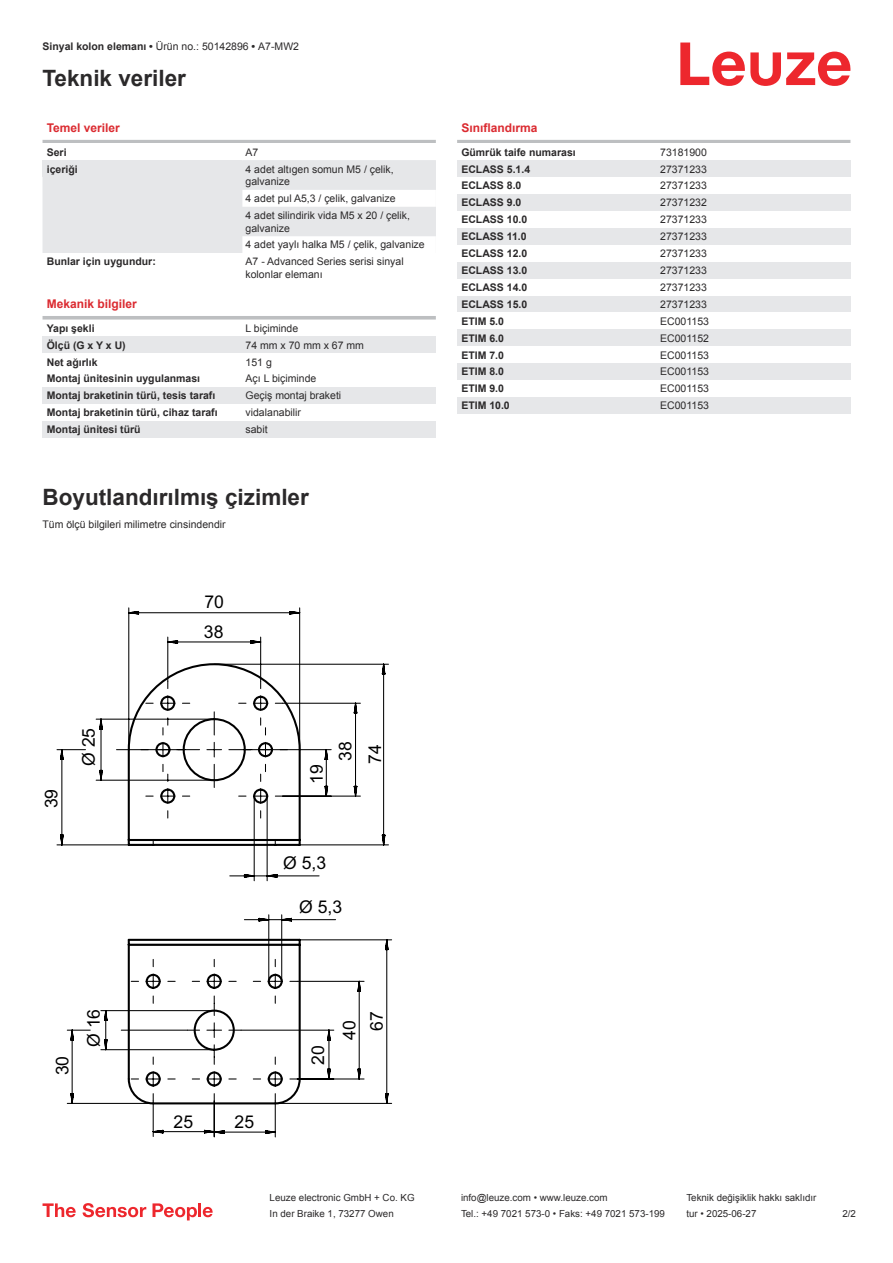
<style>
.page{position:relative;width:893px;height:1263px;background:#fff}
.page>*{position:absolute;margin:0;border:0;box-sizing:border-box;transform-origin:0 0}
.t1{font:700 22.5px "Arial";color:#2b292a}
.t2{font:17.55px/29.8px "Arial";color:#000}
.t3{font:700 12px "Arial";color:#db2a30}
.t4{font:10.5px/12.6px "Arial";color:#2b292a}
.t5{font:700 10.5px "Arial";color:#2b292a}
.t6{font:9.75px "Arial";color:#2b292a}
.s1{font-weight:700}
</style>
<div class="page">
<svg style="left:680px;top:43px;width:170px;height:43px"></svg>
<div style="left:43px;top:177px;width:199px;height:76px;background:#e6e7e9"></div>
<hr style="left:43px;top:140px;width:393px;height:3px;background:#bdbfc1">
<div style="left:43px;top:160px;width:199px;height:17px;background:#e6e7e9"></div>
<svg style="left:242px;top:160px;width:194px;height:77px"></svg>
<svg style="left:43px;top:316px;width:393px;height:4px;background:#c4c6c7"></svg>
<div style="left:43px;top:336px;width:199px;height:17px;background:#e6e7e9"></div>
<div style="left:242px;top:336px;width:194px;height:17px;background:#e6e7e9"></div>
<div style="left:43px;top:387px;width:199px;height:17px;background:#e6e7e9"></div>
<div style="left:242px;top:387px;width:194px;height:17px;background:#e6e7e9"></div>
<div style="left:43px;top:421px;width:199px;height:17px;background:#e6e7e9"></div>
<div style="left:242px;top:421px;width:194px;height:17px;background:#e6e7e9"></div>
<hr style="left:457px;top:140px;width:393px;height:3px;background:#bdbfc1">
<div style="left:457px;top:160px;width:200px;height:17px;background:#e6e7e9"></div>
<div style="left:657px;top:160px;width:193px;height:17px;background:#e6e7e9"></div>
<div style="left:457px;top:194px;width:200px;height:17px;background:#e6e7e9"></div>
<div style="left:657px;top:194px;width:193px;height:17px;background:#e6e7e9"></div>
<div style="left:457px;top:228px;width:200px;height:17px;background:#e6e7e9"></div>
<div style="left:657px;top:228px;width:193px;height:17px;background:#e6e7e9"></div>
<div style="left:457px;top:262px;width:200px;height:17px;background:#e6e7e9"></div>
<div style="left:657px;top:262px;width:193px;height:17px;background:#e6e7e9"></div>
<div style="left:457px;top:296px;width:200px;height:16px;background:#e6e7e9"></div>
<div style="left:657px;top:296px;width:193px;height:16px;background:#e6e7e9"></div>
<div style="left:457px;top:329px;width:200px;height:17px;background:#e6e7e9"></div>
<div style="left:657px;top:329px;width:193px;height:17px;background:#e6e7e9"></div>
<div style="left:457px;top:363px;width:200px;height:17px;background:#e6e7e9"></div>
<div style="left:657px;top:363px;width:193px;height:17px;background:#e6e7e9"></div>
<div style="left:457px;top:397px;width:200px;height:17px;background:#e6e7e9"></div>
<div style="left:657px;top:397px;width:193px;height:17px;background:#e6e7e9"></div>
<svg style="left:43px;top:1203px;width:33px;height:14px"></svg>
<svg style="left:83px;top:1203px;width:63px;height:14px"></svg>
<svg style="left:153px;top:1203px;width:44px;height:17px"></svg>
<hr style="left:198px;top:1203px;width:3px;height:14px;background:#ed272d">
<svg style="left:203px;top:1207px;width:10px;height:10px"></svg>
<svg style="left:56px;top:663px;width:333px;height:441px"></svg>
<svg style="left:95px;top:607px;width:242px;height:495px"></svg>
<svg style="left:100px;top:939px;width:292px;height:198px"></svg>
<p class="t4" style="left:43px;top:40px;width:258px"><span class="s1">Sinyal kolon elemanı •</span> Ürün no.: 50142896 <span class="s1">•</span> A7-MW2</p>
<h1 class="t1" style="left:43px;top:65px;width:145px">Teknik veriler</h1>
<p class="t3" style="left:47px;top:121px;width:75px">Temel veriler</p>
<p class="t5" style="left:47px;top:146px;width:21px">Seri</p>
<p class="t4" style="left:246px;top:146px;width:14px">A7</p>
<p class="t5" style="left:47px;top:161px;width:32px">içeriği</p>
<p class="t4" style="left:246px;top:162px;width:150px">4 adet altıgen somun M5 / çelik, galvanize</p>
<p class="t4" style="left:246px;top:190px;width:166px;line-height:17px">4 adet pul A5,3 / çelik, galvanize<br>4 adet silindirik vida M5 x 20 / çelik,</p>
<p class="t4" style="left:246px;top:219px;width:181px;line-height:17px">galvanize<br>4 adet yaylı halka M5 / çelik, galvanize</p>
<p class="t5" style="left:47px;top:254px;width:111px">Bunlar için uygundur:</p>
<p class="t4" style="left:246px;top:255px;width:160px">A7 - Advanced Series serisi sinyal kolonlar elemanı</p>
<p class="t3" style="left:47px;top:296px;width:92px">Mekanik bilgiler</p>
<p class="t5" style="left:47px;top:321px;width:49px">Yapı şekli</p>
<p class="t4" style="left:246px;top:322px;width:54px">L biçiminde</p>
<p class="t5" style="left:47px;top:338px;width:80px">Ölçü (G x Y x U)</p>
<p class="t4" style="left:246px;top:339px;width:120px">74 mm x 70 mm x 67 mm</p>
<p class="t5" style="left:47px;top:354px;width:52px">Net ağırlık</p>
<p class="t4" style="left:246px;top:355px;width:28px">151 g</p>
<p class="t5" style="left:47px;top:371px;width:155px">Montaj ünitesinin uygulanması</p>
<p class="t4" style="left:246px;top:372px;width:72px">Açı L biçiminde</p>
<p class="t5" style="left:47px;top:388px;width:170px">Montaj braketinin türü, tesis tarafı</p>
<p class="t4" style="left:246px;top:389px;width:97px">Geçiş montaj braketi</p>
<p class="t5" style="left:47px;top:405px;width:172px">Montaj braketinin türü, cihaz tarafı</p>
<p class="t4" style="left:246px;top:406px;width:57px">vidalanabilir</p>
<p class="t5" style="left:47px;top:422px;width:95px">Montaj ünitesi türü</p>
<p class="t4" style="left:246px;top:423px;width:24px">sabit</p>
<h1 class="t1" style="left:43px;top:481px;width:268px">Boyutlandırılmış çizimler</h1>
<p class="t4" style="left:43px;top:518px;width:185px">Tüm ölçü bilgileri milimetre cinsindendir</p>
<h2 class="t2" style="left:37px;top:808px;width:21px;rotate:-90deg">39</h2>
<h2 class="t2" style="left:75px;top:766px;width:40px;rotate:-90deg">Ø 25</h2>
<h2 class="t2" style="left:204px;top:588px;width:21px">70<br>38</h2>
<h2 class="t2" style="left:303px;top:783px;width:21px;rotate:-90deg">19</h2>
<h2 class="t2" style="left:331px;top:764px;width:24px;rotate:-90deg">38<br>74</h2>
<h2 class="t2" style="left:283px;top:849px;width:45px">Ø 5,3</h2>
<h2 class="t2" style="left:299px;top:893px;width:45px">Ø 5,3</h2>
<p class="t3" style="left:461px;top:120px;width:78px">Sınıflandırma</p>
<p class="t5" style="left:461px;top:145px;width:116px">Gümrük taife numarası</p>
<p class="t4" style="left:660px;top:146px;width:48px">73181900</p>
<p class="t5" style="left:461px;top:163px;width:70px">ECLASS 5.1.4</p>
<p class="t4" style="left:660px;top:163px;width:48px">27371233</p>
<p class="t5" style="left:461px;top:180px;width:62px">ECLASS 8.0</p>
<p class="t4" style="left:660px;top:180px;width:48px">27371233</p>
<p class="t5" style="left:461px;top:197px;width:62px">ECLASS 9.0</p>
<p class="t4" style="left:660px;top:196px;width:48px">27371232</p>
<p class="t5" style="left:461px;top:213px;width:67px">ECLASS 10.0</p>
<p class="t4" style="left:660px;top:213px;width:48px">27371233</p>
<p class="t5" style="left:461px;top:230px;width:67px">ECLASS 11.0</p>
<p class="t4" style="left:660px;top:230px;width:48px">27371233</p>
<p class="t5" style="left:461px;top:247px;width:67px">ECLASS 12.0</p>
<p class="t4" style="left:660px;top:247px;width:48px">27371233</p>
<p class="t5" style="left:461px;top:264px;width:67px">ECLASS 13.0</p>
<p class="t4" style="left:660px;top:264px;width:48px">27371233</p>
<p class="t5" style="left:461px;top:281px;width:67px">ECLASS 14.0</p>
<p class="t4" style="left:660px;top:281px;width:48px">27371233</p>
<p class="t5" style="left:461px;top:298px;width:67px">ECLASS 15.0</p>
<p class="t4" style="left:660px;top:298px;width:48px">27371233</p>
<p class="t5" style="left:461px;top:315px;width:44px">ETIM 5.0</p>
<p class="t4" style="left:660px;top:315px;width:50px">EC001153</p>
<p class="t5" style="left:461px;top:332px;width:44px">ETIM 6.0</p>
<p class="t4" style="left:660px;top:332px;width:50px">EC001152</p>
<p class="t5" style="left:461px;top:349px;width:44px">ETIM 7.0</p>
<p class="t4" style="left:660px;top:348px;width:50px">EC001153</p>
<p class="t5" style="left:461px;top:366px;width:44px">ETIM 8.0</p>
<p class="t4" style="left:660px;top:365px;width:50px">EC001153</p>
<p class="t5" style="left:461px;top:383px;width:44px">ETIM 9.0</p>
<p class="t4" style="left:660px;top:382px;width:50px">EC001153</p>
<p class="t5" style="left:461px;top:399px;width:50px">ETIM 10.0</p>
<p class="t4" style="left:660px;top:399px;width:50px">EC001153</p>
<h2 class="t2" style="left:48px;top:1075px;width:21px;rotate:-90deg">30</h2>
<h2 class="t2" style="left:80px;top:1047px;width:40px;rotate:-90deg">Ø 16</h2>
<h2 class="t2" style="left:174px;top:1107px;width:21px">25</h2>
<h2 class="t2" style="left:235px;top:1108px;width:21px">25</h2>
<h2 class="t2" style="left:304px;top:1065px;width:21px;rotate:-90deg">20</h2>
<h2 class="t2" style="left:335px;top:1040px;width:21px;rotate:-90deg">40</h2>
<h2 class="t2" style="left:363px;top:1030px;width:21px;rotate:-90deg">67</h2>
<p class="t6" style="left:270px;top:1191px;width:146px">Leuze electronic GmbH + Co. KG</p>
<p class="t6" style="left:461px;top:1191px;width:148px">info@leuze.com • www.leuze.com</p>
<p class="t6" style="left:686px;top:1191px;width:132px">Teknik değişiklik hakkı saklıdır</p>
<p class="t6" style="left:270px;top:1207px;width:126px">In der Braike 1, 73277 Owen</p>
<p class="t6" style="left:461px;top:1207px;width:205px">Tel.: +49 7021 573-0 • Faks: +49 7021 573-199</p>
<p class="t6" style="left:686px;top:1207px;width:72px">tur • 2025-06-27</p>
<p class="t6" style="left:842px;top:1208px;width:15px">2 /2</p>
</div>
